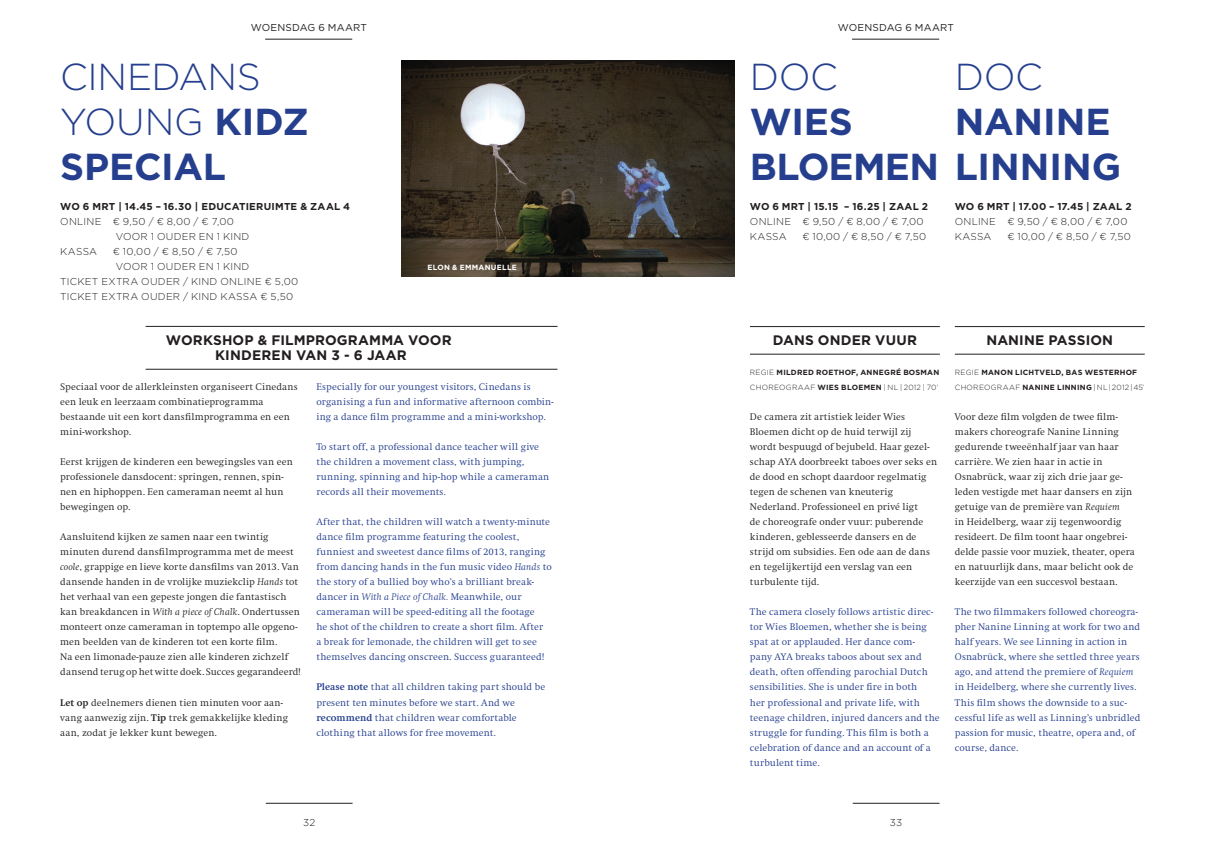
<style>
.page{position:relative;width:1205px;height:851px;background:#fff}
.page>*{position:absolute;margin:0;border:0;box-sizing:border-box;transform-origin:0 0}
.KOP{font:300 37.5px/45px "Gotham";letter-spacing:-.015em;color:#253f8e}
.KOP-2{font:700 37.5px/45px "Gotham";letter-spacing:-.005em;color:#253f8e;text-align:right}
.Subkop{font:700 13.75px "Gotham";letter-spacing:.01em;color:#231f20}
.Lopende_tekst_NL{font:300 10px/15px "Swift";letter-spacing:.01em;color:#231f20}
.Lopende_tekst_EN{font:300 10px/15px "Swift";letter-spacing:.01em;color:#253f8e}
.DATUM_TIJD_LIGHT{font:300 10px "Gotham";letter-spacing:.025em;color:#231f20}
.DATUM_TIJD_BOLD{font:700 10px "Gotham";letter-spacing:.02em;color:#231f20}
.t1{font:10px "Gotham";letter-spacing:.02em;color:#231f20}
.Lopende_tekst_EN-2{font:700 10px "Gotham";letter-spacing:.015em;color:#231f20}
.DATUM_TIJD_LIGHT-2{font:700 10px "Gotham";letter-spacing:.015em;color:#231f20}
.Lopende_tekst_EN-3{font:700 7.5px/15px "Gotham";letter-spacing:.03em;color:#231f20}
.DATUM_TIJD_LIGHT-3{font:700 7.5px/15px "Gotham";letter-spacing:.03em;color:#231f20}
.Lopende_tekst_EN-4{font:700 7.5px "Gotham";letter-spacing:.035em;color:#fff}
.s1{font-weight:700}
.s2{font-style:italic}
.s3{font-weight:300}
</style>
<div class="page">
<hr style="left:266px;top:803px;width:87px;height:1px;background:#231f20">
<hr style="left:265px;top:39px;width:87px;height:1px;background:#231f20">
<hr style="left:852px;top:39px;width:87px;height:1px;background:#231f20">
<hr style="left:853px;top:803px;width:86px;height:1px;background:#231f20">
<img style="left:402px;top:60px;width:333px;height:216px">
<hr style="left:955px;top:326px;width:189px;height:1px;background:#231f20">
<hr style="left:955px;top:354px;width:189px;height:1px;background:#231f20">
<hr style="left:750px;top:326px;width:190px;height:1px;background:#231f20">
<hr style="left:750px;top:354px;width:190px;height:1px;background:#231f20">
<hr style="left:146px;top:326px;width:411px;height:1px;background:#231f20">
<hr style="left:146px;top:369px;width:411px;height:1px;background:#231f20">
<p class="t1" style="left:251px;top:21px;width:118px">WOENSDAG 6 MAART</p>
<p class="t1" style="left:838px;top:21px;width:118px">WOENSDAG 6 MAART</p>
<p class="KOP" style="left:60px;top:53px;width:250px">CINEDANS<br>YOUNG <span class="s1">KIDZ<br>SPECIAL</span></p>
<p class="DATUM_TIJD_BOLD" style="left:60px;top:200px;width:291px">WO 6 MRT | 14.45 – 16.30 | EDUCATIERUIMTE &amp; ZAAL 4</p>
<p class="DATUM_TIJD_LIGHT" style="left:60px;top:215px;width:175px">ONLINE € 9,50 / € 8,00 / € 7,00</p>
<p class="DATUM_TIJD_LIGHT" style="left:116px;top:230px;width:135px">VOOR 1 OUDER EN 1 KIND</p>
<p class="DATUM_TIJD_LIGHT" style="left:60px;top:245px;width:38px">KASSA</p>
<p class="DATUM_TIJD_LIGHT" style="left:113px;top:245px;width:126px">€ 10,00 / € 8,50 / € 7,50</p>
<p class="DATUM_TIJD_LIGHT" style="left:116px;top:260px;width:135px">VOOR 1 OUDER EN 1 KIND</p>
<p class="DATUM_TIJD_LIGHT" style="left:60px;top:275px;width:240px">TICKET EXTRA OUDER / KIND ONLINE € 5,00</p>
<p class="DATUM_TIJD_LIGHT" style="left:60px;top:290px;width:234px">TICKET EXTRA OUDER / KIND KASSA € 5,50</p>
<p class="Lopende_tekst_EN-4" style="left:427px;top:262px;width:91px">ELON &amp; EMMANUELLE</p>
<p class="Subkop" style="left:166px;top:331px;width:287px">WORKSHOP &amp; FILMPROGRAMMA VOOR</p>
<p class="Subkop" style="left:215px;top:346px;width:193px">KINDEREN VAN 3 - 6 JAAR</p>
<p class="Lopende_tekst_NL" style="left:60px;top:379px;width:239px">Speciaal voor de allerkleinsten organiseert Cinedans</p>
<p class="Lopende_tekst_NL" style="left:60px;top:394px;width:231px">een leuk en leerzaam combinatieprogramma bestaande uit een kort dansfilmprogramma en een mini-workshop.</p>
<p class="Lopende_tekst_NL" style="left:60px;top:454px;width:234px">Eerst krijgen de kinderen een bewegingsles van een professionele dansdocent: springen, rennen, spin&shy;nen en hiphoppen. Een cameraman neemt al hun bewegingen op.</p>
<p class="Lopende_tekst_NL" style="left:60px;top:529px;width:241px">Aansluitend kijken ze samen naar een twintig minuten durend dansfilmprogramma met de meest <span class="s2">coole</span>, grappige en lieve korte dansfilms van 2013. Van dansende handen in de vrolijke muziekclip <span class="s2">Hands</span> tot het verhaal van een gepeste jongen die fantastisch kan breakdancen in <span class="s2">With a piece of Chalk</span>. Ondertussen monteert onze cameraman in toptempo alle opgeno&shy;men beelden van de kinderen tot een korte film.</p>
<p class="Lopende_tekst_NL" style="left:60px;top:649px;width:242px">Na een limonade-pauze zien alle kinderen zichzelf dansend terug op het witte doek. Succes gegarandeerd!</p>
<p class="Lopende_tekst_NL" style="left:60px;top:694px;width:229px"><span class="s1">Let op</span> deelnemers dienen tien minuten voor aan&shy;vang aanwezig zijn. <span class="s1">Tip</span> trek gemakkelijke kleding aan, zodat je lekker kunt bewegen.</p>
<p class="Lopende_tekst_EN" style="left:316px;top:379px;width:216px">Especially for our youngest visitors, Cinedans is</p>
<p class="Lopende_tekst_EN" style="left:316px;top:394px;width:239px">organising a fun and informative afternoon combin&shy;ing a dance film programme and a mini-workshop.</p>
<p class="Lopende_tekst_EN" style="left:316px;top:439px;width:224px">To start off, a professional dance teacher will give</p>
<p class="Lopende_tekst_EN" style="left:316px;top:454px;width:209px">the children a movement class, with jumping,</p>
<p class="Lopende_tekst_EN" style="left:316px;top:469px;width:234px">running, spinning and hip-hop while a cameraman records all their movements.</p>
<p class="Lopende_tekst_EN" style="left:316px;top:514px;width:235px">After that, the children will watch a twenty-minute dance film programme featuring the coolest,</p>
<p class="Lopende_tekst_EN" style="left:316px;top:544px;width:237px">funniest and sweetest dance films of 2013, ranging from dancing hands in the fun music video <span class="s2">Hands</span> to the story of a bullied boy who’s a brilliant break&shy;dancer in <span class="s2">With a Piece of Chalk.</span> Meanwhile, our</p>
<p class="Lopende_tekst_EN" style="left:316px;top:604px;width:229px">cameraman will be speed-editing all the footage he shot of the children to create a short film. After a break for lemonade, the children will get to see themselves dancing onscreen. Success guaranteed!</p>
<p class="Lopende_tekst_EN" style="left:316px;top:679px;width:230px"><span class="s1">Please note</span> that all children taking part should be present ten minutes before we start. And we</p>
<p class="Lopende_tekst_EN" style="left:316px;top:709px;width:202px"><span class="s1">recommend</span> that children wear comfortable</p>
<p class="Lopende_tekst_EN" style="left:316px;top:724px;width:181px">clothing that allows for free movement.</p>
<p class="KOP" style="left:750px;top:53px;width:89px">DOC</p>
<p class="KOP-2" style="left:750px;top:99px;width:104px">WIES</p>
<p class="KOP" style="left:955px;top:53px;width:89px">DOC</p>
<p class="KOP-2" style="left:750px;top:99px;width:373px">NANINE<br>BLOEMEN LINNING</p>
<p class="Lopende_tekst_EN-2" style="left:750px;top:200px;width:180px">WO 6 MRT | 15.15 – 16.25 | ZAAL 2</p>
<p class="DATUM_TIJD_LIGHT" style="left:750px;top:215px;width:175px">ONLINE € 9,50 / € 8,00 / € 7,00</p>
<p class="DATUM_TIJD_LIGHT" style="left:750px;top:230px;width:38px">KASSA</p>
<p class="DATUM_TIJD_LIGHT" style="left:802px;top:230px;width:125px">€ 10,00 / € 8,50 / € 7,50</p>
<p class="DATUM_TIJD_LIGHT-2" style="left:955px;top:200px;width:178px">WO 6 MRT | 17.00 – 17.45 | ZAAL 2</p>
<p class="DATUM_TIJD_LIGHT" style="left:955px;top:215px;width:174px">ONLINE € 9,50 / € 8,00 / € 7,00</p>
<p class="DATUM_TIJD_LIGHT" style="left:955px;top:230px;width:38px">KASSA</p>
<p class="DATUM_TIJD_LIGHT" style="left:1007px;top:230px;width:125px">€ 10,00 / € 8,50 / € 7,50</p>
<p class="Subkop" style="left:773px;top:331px;width:146px">DANS ONDER VUUR</p>
<p class="Subkop" style="left:986px;top:331px;width:128px">NANINE PASSION</p>
<p class="Lopende_tekst_EN-3" style="left:955px;top:365px;width:191px"><span class="s3">REGIE</span> MANON LICHTVELD, BAS WESTERHOF<br><span class="s3">CHOREOGRAAF</span> NANINE LINNING <span class="s3">| NL | 2012 | 45’</span></p>
<p class="Lopende_tekst_NL" style="left:955px;top:409px;width:165px">Voor deze film volgden de twee film-</p>
<p class="Lopende_tekst_NL" style="left:955px;top:424px;width:166px">makers choreografe Nanine Linning gedurende tweeënhalf jaar van haar</p>
<p class="Lopende_tekst_NL" style="left:955px;top:454px;width:149px">carrière. We zien haar in actie in</p>
<p class="Lopende_tekst_NL" style="left:955px;top:469px;width:179px">Osnabrück, waar zij zich drie jaar ge&shy;leden vestigde met haar dansers en zijn</p>
<p class="Lopende_tekst_NL" style="left:955px;top:499px;width:182px">getuige van de première van <span class="s2">Requiem<br></span>in Heidelberg, waar zij tegenwoordig resideert. De film toont haar ongebrei&shy;delde passie voor muziek, theater, opera en natuurlijk dans, maar belicht ook de keerzijde van een succesvol bestaan.</p>
<p class="Lopende_tekst_EN" style="left:955px;top:604px;width:187px">The two filmmakers followed choreogra&shy;pher Nanine Linning at work for two and half years. We see Linning in action in Osnabrück, where she settled three years ago, and attend the premiere of <span class="s2">Requiem </span>in Heidelberg, where she currently lives.<br>This film shows the downside to a suc&shy;cessful life as well as Linning’s unbridled passion for music, theatre, opera and, of course, dance.</p>
<p class="DATUM_TIJD_LIGHT-3" style="left:750px;top:365px;width:191px"><span class="s3">REGIE</span> MILDRED ROETHOF, ANNEGRÉ BOSMAN<br><span class="s3">CHOREOGRAAF</span> WIES BLOEMEN <span class="s3">| NL | 2012 | 70’</span></p>
<p class="Lopende_tekst_NL" style="left:750px;top:409px;width:157px">De camera zit artistiek leider Wies</p>
<p class="Lopende_tekst_NL" style="left:750px;top:424px;width:189px">Bloemen dicht op de huid terwijl zij wordt bespuugd of bejubeld. Haar gezel&shy;schap AYA doorbreekt taboes over seks en de dood en schopt daardoor regelmatig</p>
<p class="Lopende_tekst_NL" style="left:750px;top:484px;width:144px">tegen de schenen van kneuterig</p>
<p class="Lopende_tekst_NL" style="left:750px;top:499px;width:182px">Nederland. Professioneel en privé ligt de choreografe onder vuur: puberende kinderen, geblesseerde dansers en de strijd om subsidies. Een ode aan de dans en tegelijkertijd een verslag van een turbulente tijd.</p>
<p class="Lopende_tekst_EN" style="left:750px;top:604px;width:191px">The camera closely follows artistic direc&shy;tor Wies Bloemen, whether she is being spat at or applauded. Her dance com-<br>pany AYA breaks taboos about sex and death, often offending parochial Dutch sensibilities. She is under fire in both<br>her professional and private life, with teenage children, injured dancers and the struggle for funding. This film is both a celebration of dance and an account of a turbulent time.</p>
<p class="DATUM_TIJD_LIGHT" style="left:303px;top:815px;width:14px">32</p>
<p class="DATUM_TIJD_LIGHT" style="left:890px;top:815px;width:14px">33</p>
</div>
